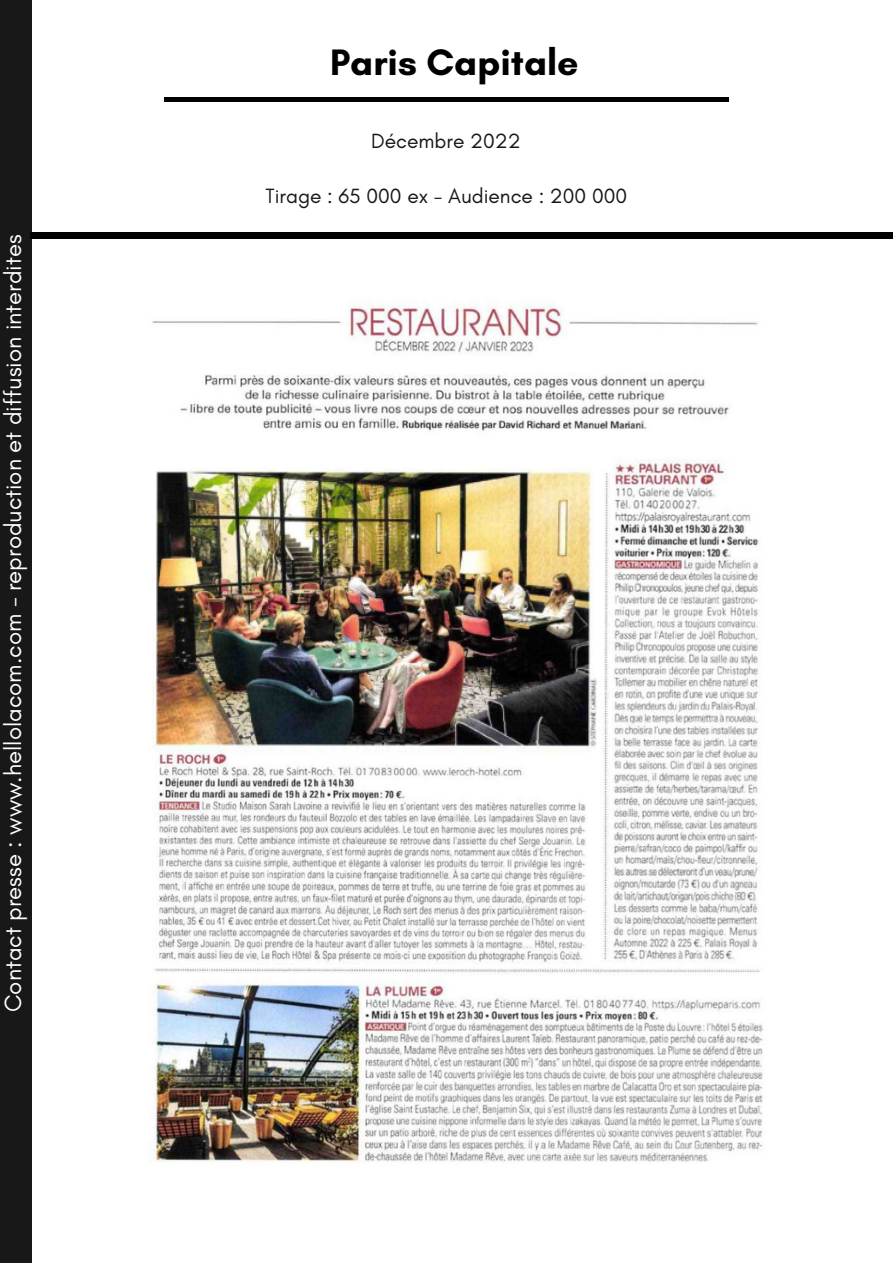
<style>
.page{position:relative;width:893px;height:1264px;background:#fff}
.page>*{position:absolute;margin:0;border:0;box-sizing:border-box;transform-origin:0 0}
.t1{font:700 37.5px "Glacial Indifference";color:#000}
.t2{font:24px "Glacial Indifference";color:#fff}
.t3{font:21px "Glacial Indifference";color:#181818}
</style>
<div class="page">
<div style="left:0;top:0;width:32px;height:1262px;background:#181818"></div>
<div style="left:30px;top:232px;width:862px;height:6px;background:#000"></div>
<hr style="left:164px;top:98px;width:564px;height:3px;background:#000">
<img style="left:152px;top:468px;width:608px;height:511px">
<img style="left:154px;top:981px;width:609px;height:182px">
<img style="left:153px;top:750px;width:440px;height:215px">
<img style="left:612px;top:459px;width:148px;height:507px">
<img style="left:152px;top:306px;width:606px;height:125px">
<p class="t2" style="left:-2px;top:1012px;width:779px;rotate:-90deg">Contact presse : www.hellolacom.com - reproduction et diffusion interdites</p>
<h1 class="t1" style="left:330px;top:39px;width:250px">Paris Capitale</h1>
<p class="t3" style="left:371px;top:128px;width:151px">Décembre 2022</p>
<p class="t3" style="left:265px;top:183px;width:363px">Tirage : 65 000 ex - Audience : 200 000</p>
</div>
